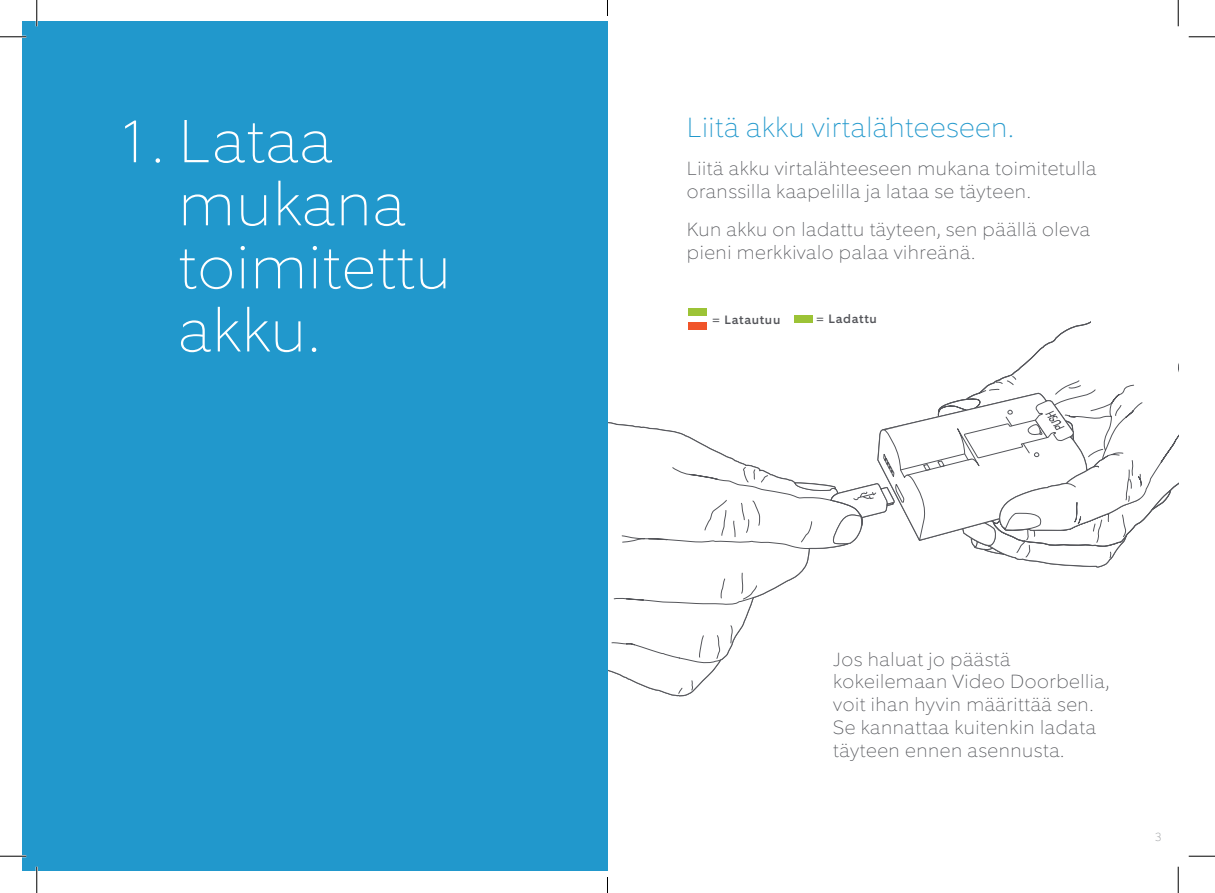
<style>
.page{position:relative;width:1215px;height:893px;background:#fff}
.page>*{position:absolute;margin:0;border:0;box-sizing:border-box;transform-origin:0 0}
.Big_Blue_Header{font:100 61.25px/63px "Equip";letter-spacing:.02em;color:#fff}
.Big_Blue_Header-2{font:100 28px "Equip";letter-spacing:.02em;color:#2198cc}
.Body_Copy{font:100 19.25px/22.8px "Equip";letter-spacing:.03em;color:#54555a}
.Caption_Header{font:500 12.25px "Equip";letter-spacing:.06em;color:#54555a}
.t1{font:100 12.25px "Equip";color:#939598}
</style>
<div class="page">
<svg style="left:978px;top:321px;width:200px;height:170px"></svg>
<svg style="left:607px;top:421px;width:85px;height:274px"></svg>
<svg style="left:611px;top:393px;width:560px;height:300px"></svg>
<div style="left:1143px;top:305px;width:35px;height:82px;background:#fff"></div>
<div style="left:1091px;top:305px;width:68px;height:33px;background:#fff"></div>
<div style="left:22px;top:22px;width:585px;height:848px;background:#2198cc"></div>
<div style="left:794px;top:315px;width:18px;height:8px;background:#9cc336"></div>
<div style="left:688px;top:308px;width:18px;height:7px;background:#9cc336"></div>
<div style="left:688px;top:322px;width:18px;height:7px;background:#f05429"></div>
<hr style="left:0;top:36px;width:26px;height:2px;background:#fff">
<hr style="left:0;top:854px;width:26px;height:2px;background:#fff">
<hr style="left:36px;top:0;width:2px;height:26px;background:#fff">
<hr style="left:36px;top:866px;width:2px;height:26px;background:#fff">
<svg style="left:0;top:36px;width:26px;height:1px"></svg>
<svg style="left:1188px;top:36px;width:26px;height:1px"></svg>
<svg style="left:0;top:855px;width:26px;height:1px"></svg>
<svg style="left:1188px;top:855px;width:26px;height:1px"></svg>
<svg style="left:36px;top:0;width:1px;height:26px"></svg>
<svg style="left:36px;top:866px;width:1px;height:26px"></svg>
<svg style="left:1177px;top:0;width:1px;height:26px"></svg>
<svg style="left:1177px;top:866px;width:1px;height:26px"></svg>
<svg style="left:607px;top:0;width:1px;height:16px"></svg>
<svg style="left:607px;top:877px;width:1px;height:15px"></svg>
<p class="Big_Blue_Header" style="left:178px;top:109px;width:274px;text-indent:-62px">1. Lataa mukana toimitettu akku.</p>
<p class="Big_Blue_Header-2" style="left:687px;top:110px;width:328px">Liitä akku virtalähteeseen.</p>
<p class="Body_Copy" style="left:687px;top:157px;width:411px">Liitä akku virtalähteeseen mukana toimitetulla oranssilla kaapelilla ja lataa se täyteen.</p>
<p class="Body_Copy" style="left:687px;top:218px;width:405px">Kun akku on ladattu täyteen, sen päällä oleva pieni merkkivalo palaa vihreänä.</p>
<p class="Caption_Header" style="left:711px;top:311px;width:70px">= Latautuu</p>
<p class="Caption_Header" style="left:815px;top:311px;width:63px">= Ladattu</p>
<p class="Body_Copy" style="left:833px;top:647px;width:277px">Jos haluat jo päästä kokeilemaan Video Doorbellia, voit ihan hyvin määrittää sen.<br>Se kannattaa kuitenkin ladata täyteen ennen asennusta.</p>
<p class="t1" style="left:1154px;top:828px;width:8px">3</p>
</div>
